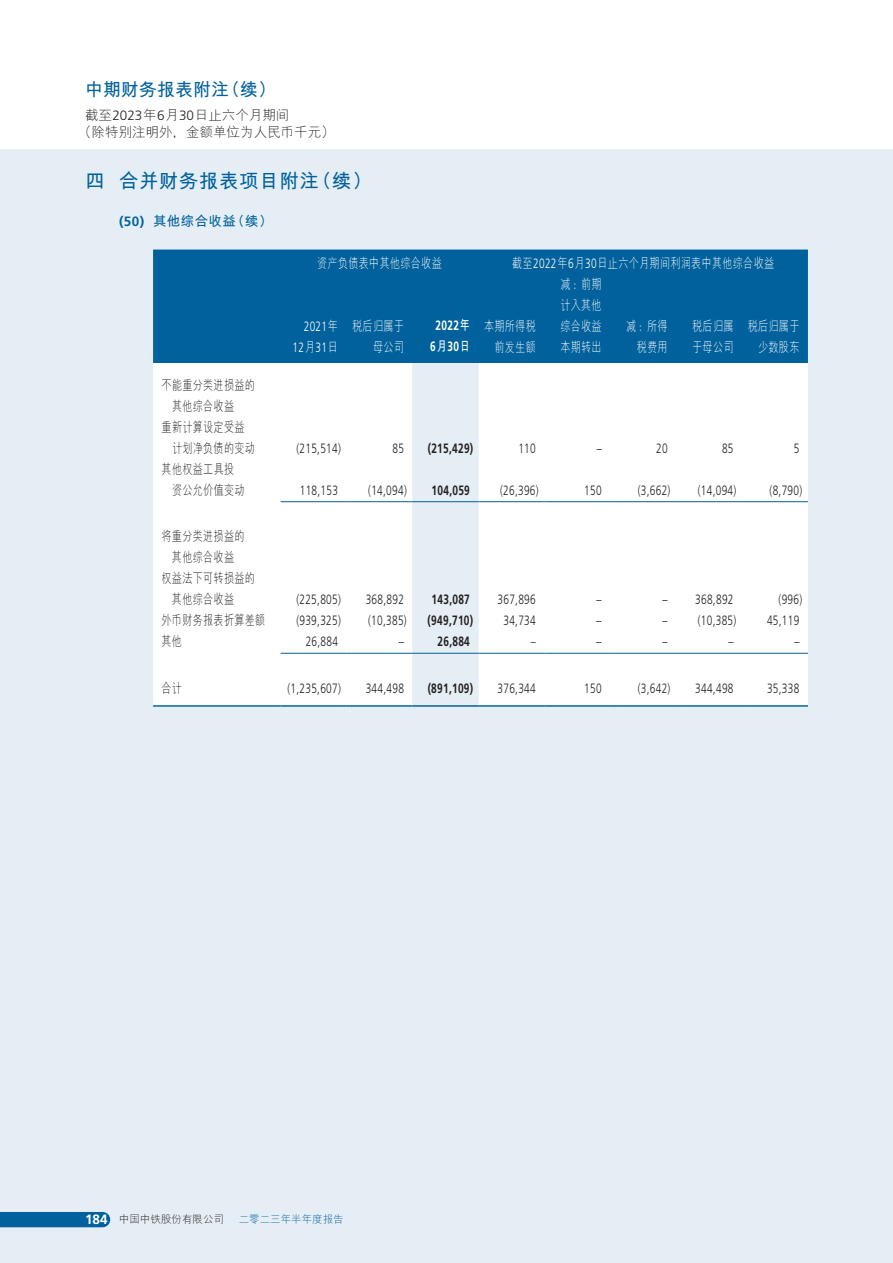
<style>
.page{position:relative;width:893px;height:1263px;background:#fff}
.page>*{position:absolute;margin:0;border:0;box-sizing:border-box;transform-origin:0 0}
.t1{font:700 19.5px "M Hei PRC";letter-spacing:.03em;color:#00619c}
.t2{font:700 18px "M Hei PRC";color:#00619c}
.t3{font:300 13.5px "Frutiger LT Std";letter-spacing:.03em;color:#231f20;scale:.75 1}
.t4{font:300 13.5px/21px "M Hei PRC";letter-spacing:.03em;color:#fff;text-align:right;scale:.75 1}
.t5{font:300 13.5px/21px "M Hei PRC";letter-spacing:.03em;color:#231f20;scale:.75 1}
.t6{font:700 13.5px "Frutiger LT Std";letter-spacing:.03em;color:#231f20;scale:.75 1}
.t7{font:300 13.5px/16.2px "M Hei PRC";color:#231f20}
.t8{font:700 13.5px "M Hei PRC";letter-spacing:.03em;color:#00619c}
.t9{font:300 13.5px/21px "Frutiger LT Std";letter-spacing:.03em;color:#fff;text-align:right;scale:.75 1}
.t10{font:700 13.5px/21px "Frutiger LT Std";letter-spacing:.03em;color:#fff;text-align:center;scale:.75 1}
.t11{font:300 10.5px "M Hei PRC";color:#231f20}
.t12{font:300 10.5px "M Hei PRC";color:#00619c}
.s1{font-family:"Frutiger LT Std"}
.s2{font-family:"M Hei PRC"}
.s3{font-family:"Frutiger LT Std";font-weight:700;font-size:13.5px;color:#fff}
</style>
<div class="page">
<div style="left:0;top:149px;width:893px;height:1114px;background:#e6eef5"></div>
<div style="left:0;top:1212px;width:110px;height:15px;background:#00619c"></div>
<div style="left:153px;top:250px;width:655px;height:113px;background:#00619c"></div>
<div style="left:153px;top:363px;width:655px;height:342px;background:#fff"></div>
<svg style="left:412px;top:363px;width:66px;height:342px"></svg>
<hr style="left:281px;top:501px;width:66px;height:1px;background:#00619c">
<hr style="left:347px;top:501px;width:65px;height:1px;background:#00619c">
<hr style="left:412px;top:501px;width:66px;height:1px;background:#00619c">
<hr style="left:478px;top:501px;width:66px;height:1px;background:#00619c">
<hr style="left:544px;top:501px;width:66px;height:1px;background:#00619c">
<hr style="left:610px;top:501px;width:66px;height:1px;background:#00619c">
<hr style="left:676px;top:501px;width:66px;height:1px;background:#00619c">
<hr style="left:742px;top:501px;width:66px;height:1px;background:#00619c">
<hr style="left:281px;top:653px;width:66px;height:1px;background:#00619c">
<hr style="left:347px;top:653px;width:65px;height:1px;background:#00619c">
<hr style="left:412px;top:653px;width:66px;height:1px;background:#00619c">
<hr style="left:478px;top:653px;width:66px;height:1px;background:#00619c">
<hr style="left:544px;top:653px;width:66px;height:1px;background:#00619c">
<hr style="left:610px;top:653px;width:66px;height:1px;background:#00619c">
<hr style="left:676px;top:653px;width:66px;height:1px;background:#00619c">
<hr style="left:742px;top:653px;width:66px;height:1px;background:#00619c">
<hr style="left:153px;top:705px;width:128px;height:2px;background:#00619c">
<hr style="left:281px;top:705px;width:66px;height:2px;background:#00619c">
<hr style="left:347px;top:705px;width:65px;height:2px;background:#00619c">
<hr style="left:412px;top:705px;width:66px;height:2px;background:#00619c">
<hr style="left:478px;top:705px;width:66px;height:2px;background:#00619c">
<hr style="left:544px;top:705px;width:66px;height:2px;background:#00619c">
<hr style="left:610px;top:705px;width:66px;height:2px;background:#00619c">
<hr style="left:676px;top:705px;width:66px;height:2px;background:#00619c">
<hr style="left:742px;top:705px;width:66px;height:2px;background:#00619c">
<h2 class="t2" style="left:85px;top:80px;width:193px">中期财务报表附注（续）</h2>
<p class="t7" style="left:78px;top:107px;width:258px;text-indent:7px">截至<span class="s1">2023</span>年<span class="s1">6</span>月<span class="s1">30</span>日止六个月期间<br>（除特别注明外，金额单位为人民币千元）</p>
<h1 class="t1" style="left:85px;top:171px;width:288px">四 合并财务报表项目附注（续）</h1>
<p class="t8" style="left:119px;top:214px;width:155px"><span class="s1">(50)</span> 其他综合收益（续）</p>
<p class="t4" style="left:317px;top:252px;width:168px">资产负债表中其他综合收益</p>
<p class="t4" style="left:512px;top:252px;width:351px">截至<span class="s1">2022</span>年<span class="s1">6</span>月<span class="s1">30</span>日止六个月期间利润表中其他综合收益</p>
<p class="t9" style="left:293px;top:316px;width:62px">2021<span class="s2">年<br></span>12<span class="s2">月</span>31<span class="s2">日</span></p>
<p class="t4" style="left:352px;top:315px;width:71px">税后归属于母公司</p>
<p class="t10" style="left:430px;top:315px;width:54px">2022<span class="s2">年<br></span>6<span class="s2">月</span>30<span class="s2">日</span></p>
<p class="t4" style="left:484px;top:315px;width:71px">本期所得税前发生额</p>
<p class="t4" style="left:560px;top:273px;width:57px;text-align:justify">减：前期计入其他综合收益本期转出</p>
<p class="t4" style="left:626px;top:315px;width:57px">减：所得税费用</p>
<p class="t4" style="left:692px;top:315px;width:57px;text-align:left">税后归属于母公司</p>
<p class="t4" style="left:748px;top:315px;width:71px">税后归属于少数股东</p>
<p class="t5" style="left:162px;top:374px;width:126px">不能重分类进损益的</p>
<p class="t5" style="left:172px;top:395px;width:84px">其他综合收益</p>
<p class="t5" style="left:162px;top:416px;width:112px">重新计算设定受益</p>
<p class="t5" style="left:172px;top:437px;width:112px">计划净负债的变动</p>
<p class="t3" style="left:296px;top:440px;width:61px">(215,514)</p>
<p class="t3" style="left:392px;top:440px;width:17px">85</p>
<p class="t6" style="left:428px;top:440px;width:62px">(215,429)</p>
<p class="t3" style="left:518px;top:440px;width:25px">110</p>
<p class="t3" style="left:597px;top:440px;width:8px">–</p>
<p class="t3" style="left:656px;top:440px;width:17px">20</p>
<p class="t3" style="left:722px;top:440px;width:17px">85</p>
<p class="t3" style="left:794px;top:440px;width:9px">5</p>
<p class="t5" style="left:172px;top:458px;width:98px;text-indent:-10px">其他权益工具投资公允价值变动</p>
<p class="t3" style="left:300px;top:482px;width:53px">118,153</p>
<p class="t3" style="left:368px;top:482px;width:53px">(14,094)</p>
<p class="t6" style="left:432px;top:482px;width:53px">104,059</p>
<p class="t3" style="left:500px;top:482px;width:53px">(26,396)</p>
<p class="t3" style="left:584px;top:482px;width:25px">150</p>
<p class="t3" style="left:638px;top:482px;width:45px">(3,662)</p>
<p class="t3" style="left:698px;top:482px;width:53px">(14,094)</p>
<p class="t3" style="left:770px;top:482px;width:45px">(8,790)</p>
<p class="t5" style="left:162px;top:525px;width:112px">将重分类进损益的</p>
<p class="t5" style="left:172px;top:546px;width:84px">其他综合收益</p>
<p class="t5" style="left:162px;top:567px;width:126px">权益法下可转损益的</p>
<p class="t5" style="left:172px;top:588px;width:84px">其他综合收益</p>
<p class="t3" style="left:296px;top:592px;width:61px">(225,805)</p>
<p class="t3" style="left:366px;top:592px;width:53px">368,892</p>
<p class="t6" style="left:432px;top:591px;width:53px">143,087</p>
<p class="t3" style="left:497px;top:592px;width:53px">367,896</p>
<p class="t3" style="left:597px;top:592px;width:8px">–</p>
<p class="t3" style="left:662px;top:592px;width:96px">– 368,892</p>
<p class="t3" style="left:779px;top:592px;width:33px">(996)</p>
<p class="t5" style="left:162px;top:609px;width:140px">外币财务报表折算差额</p>
<p class="t3" style="left:296px;top:613px;width:61px">(939,325)</p>
<p class="t3" style="left:368px;top:613px;width:53px">(10,385)</p>
<p class="t6" style="left:428px;top:612px;width:62px">(949,710)</p>
<p class="t3" style="left:503px;top:613px;width:45px">34,734</p>
<p class="t3" style="left:597px;top:613px;width:8px">–</p>
<p class="t3" style="left:662px;top:613px;width:100px">– (10,385)</p>
<p class="t3" style="left:767px;top:613px;width:45px">45,119</p>
<p class="t5" style="left:162px;top:630px;width:29px">其他</p>
<p class="t3" style="left:306px;top:634px;width:45px">26,884</p>
<p class="t3" style="left:399px;top:634px;width:8px">–</p>
<p class="t6" style="left:437px;top:633px;width:45px">26,884</p>
<p class="t3" style="left:531px;top:634px;width:8px">–</p>
<p class="t3" style="left:597px;top:634px;width:8px">–</p>
<p class="t3" style="left:662px;top:634px;width:8px">–</p>
<p class="t3" style="left:728px;top:634px;width:8px">–</p>
<p class="t3" style="left:794px;top:634px;width:8px">–</p>
<p class="t5" style="left:162px;top:677px;width:29px">合计</p>
<p class="t3" style="left:287px;top:680px;width:73px">(1,235,607)</p>
<p class="t3" style="left:366px;top:680px;width:53px">344,498</p>
<p class="t6" style="left:428px;top:680px;width:62px">(891,109)</p>
<p class="t3" style="left:497px;top:680px;width:53px">376,344</p>
<p class="t3" style="left:584px;top:680px;width:25px">150</p>
<p class="t3" style="left:638px;top:680px;width:45px">(3,642)</p>
<p class="t3" style="left:695px;top:680px;width:53px">344,498</p>
<p class="t3" style="left:767px;top:680px;width:45px">35,338</p>
<p class="t11" style="left:85px;top:1214px;width:141px"><span class="s3">184</span> 中国中铁股份有限公司</p>
<p class="t12" style="left:239px;top:1214px;width:106px">二零二三年半年度报告</p>
</div>
